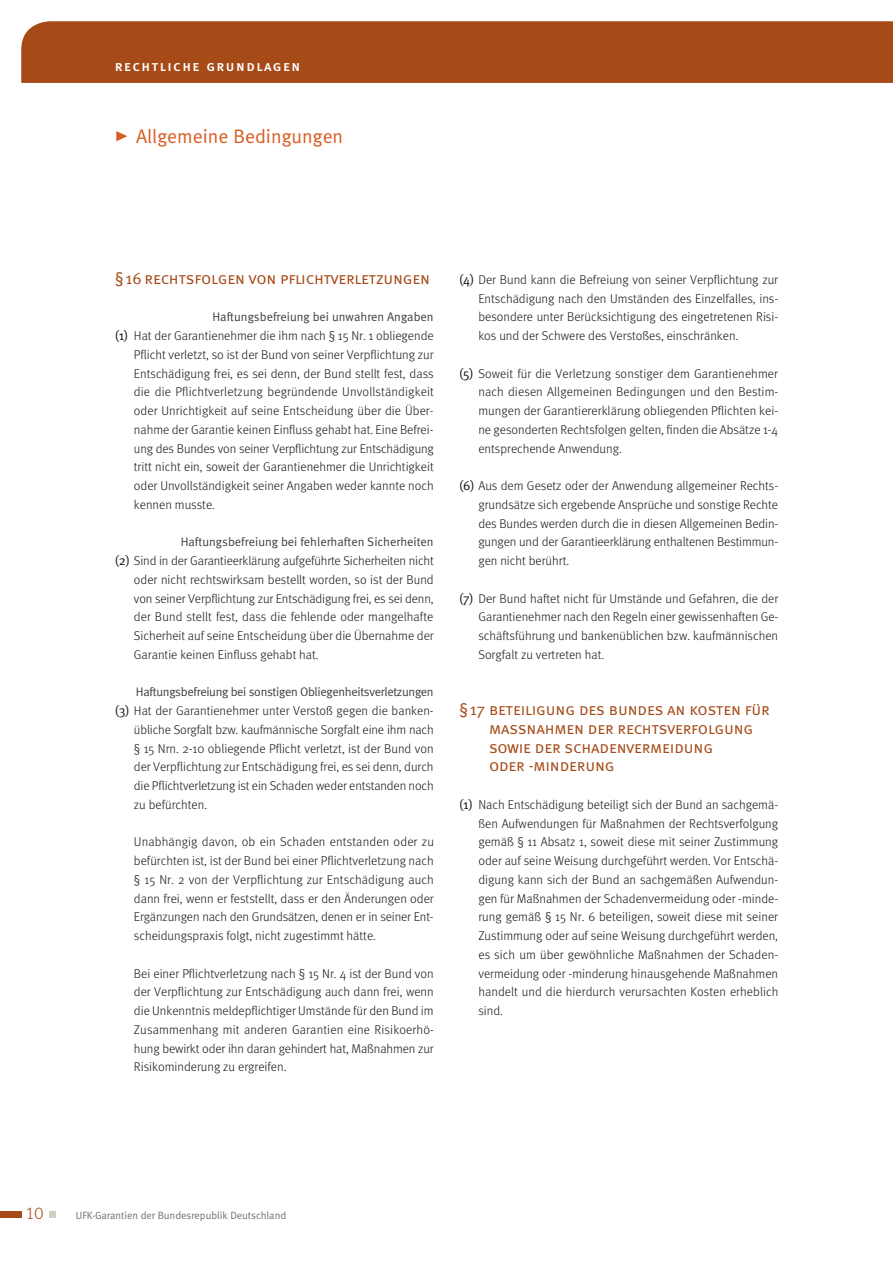
<style>
.page{position:relative;width:893px;height:1263px;background:#fff}
.page>*{position:absolute;margin:0;border:0;box-sizing:border-box;transform-origin:0 0}
.t1{font:19.5px "Meta Normal";color:#d95c22}
.t2{font:17.25px "Meta Light LF";color:#a64a17}
.t3{font:16.5px/18.8px "Meta Normal Caps";letter-spacing:-.01em;color:#a64a17}
.t4{font:14.7px "Meta Medium Caps";letter-spacing:.1em;color:#fff}
.t5{font:300 12.75px/18.8px "Meta";color:#141415;text-align:justify}
.t6{font:12.3px "Meta Normal";color:#403f3f}
.t7{font:12.3px "Meta Normal";letter-spacing:-.025em;color:#403f3f}
.t8{font:10.5px "Meta Normal";letter-spacing:-.005em;color:#747067}
.s1{font-family:"Meta Normal Caps";font-weight:400;font-size:13.2px}
</style>
<div class="page">
<div style="left:0;top:1211px;width:21px;height:7px;background:#a64a17"></div>
<div style="left:49px;top:1211px;width:7px;height:7px;background:#d4cec2"></div>
<div style="left:21px;top:21px;width:872px;height:62px;background:#a64a17"></div>
<svg style="left:116px;top:131px;width:11px;height:10px"></svg>
<p class="t4" style="left:115px;top:57px;width:187px">rechtliche grundlagen</p>
<h1 class="t1" style="left:136px;top:125px;width:209px">Allgemeine Bedingungen</h1>
<p class="t3" style="left:115px;top:268px;width:317px">§16 rechtsfolgen von pflichtverletzungen</p>
<p class="t6" style="left:212px;top:310px;width:223px">Haftungsbefreiung bei unwahren Angaben</p>
<p class="t5" style="left:134px;top:326px;width:301px;text-indent:-19px"><span class="s1">(1)</span> Hat der Garantienehmer die ihm nach § 15 Nr. 1 obliegende Pflicht verletzt, so ist der Bund von seiner Verpflichtung zur Entschädigung frei, es sei denn, der Bund stellt fest, dass die die Pflichtverletzung begründende Unvollständigkeit oder Unrichtigkeit auf seine Entscheidung über die Über&shy;nahme der Garantie keinen Einfluss gehabt hat. Eine Befrei&shy;ung des Bundes von seiner Verpflichtung zur Entschädigung tritt nicht ein, soweit der Garantienehmer die Unrichtigkeit oder Unvollständigkeit seiner Angaben weder kannte noch kennen musste.</p>
<p class="t6" style="left:181px;top:535px;width:254px">Haftungsbefreiung bei fehlerhaften Sicherheiten</p>
<p class="t5" style="left:134px;top:551px;width:301px;text-indent:-19px"><span class="s1">(2)</span> Sind in der Garantieerklärung aufgeführte Sicherheiten nicht oder nicht rechtswirksam bestellt worden, so ist der Bund von seiner Verpflichtung zur Entschädigung frei, es sei denn, der Bund stellt fest, dass die fehlende oder mangelhafte Sicherheit auf seine Entscheidung über die Übernahme der Garantie keinen Einfluss gehabt hat.</p>
<p class="t7" style="left:136px;top:685px;width:299px">Haftungsbefreiung bei sonstigen Obliegenheitsverletzungen</p>
<p class="t5" style="left:134px;top:701px;width:301px;text-indent:-19px"><span class="s1">(3)</span> Hat der Garantienehmer unter Verstoß gegen die banken&shy;übliche Sorgfalt bzw. kaufmännische Sorgfalt eine ihm nach § 15 Nrn. 2-10 obliegende Pflicht verletzt, ist der Bund von der Verpflichtung zur Entschädigung frei, es sei denn, durch die Pflichtverletzung ist ein Schaden weder entstanden noch zu befürchten.</p>
<p class="t5" style="left:134px;top:832px;width:302px">Unabhängig davon, ob ein Schaden entstanden oder zu befürchten ist, ist der Bund bei einer Pflichtverletzung nach § 15 Nr. 2 von der Verpflichtung zur Entschädigung auch dann frei, wenn er feststellt, dass er den Änderungen oder Ergänzungen nach den Grundsätzen, denen er in seiner Ent&shy;scheidungspraxis folgt, nicht zugestimmt hätte.</p>
<p class="t5" style="left:134px;top:964px;width:301px">Bei einer Pflichtverletzung nach § 15 Nr. 4 ist der Bund von der Verpflichtung zur Entschädigung auch dann frei, wenn die Unkenntnis meldepflichtiger Umstände für den Bund im Zusammenhang mit anderen Garantien eine Risikoerhö&shy;hung bewirkt oder ihn daran gehindert hat, Maßnahmen zur Risikominderung zu ergreifen.</p>
<p class="t5" style="left:478px;top:270px;width:301px;text-indent:-19px"><span class="s1">(4)</span> Der Bund kann die Befreiung von seiner Verpflichtung zur Entschädigung nach den Umständen des Einzelfalles, ins&shy;besondere unter Berücksichtigung des eingetretenen Risi&shy;kos und der Schwere des Verstoßes, einschränken.</p>
<p class="t5" style="left:478px;top:364px;width:301px;text-indent:-19px"><span class="s1">(5)</span> Soweit für die Verletzung sonstiger dem Garantienehmer nach diesen Allgemeinen Bedingungen und den Bestim&shy;mungen der Garantiererklärung obliegenden Pflichten kei&shy;ne gesonderten Rechtsfolgen gelten, finden die Absätze 1-4 entsprechende Anwendung.</p>
<p class="t5" style="left:478px;top:476px;width:301px;text-indent:-19px"><span class="s1">(6)</span> Aus dem Gesetz oder der Anwendung allgemeiner Rechts&shy;grundsätze sich ergebende Ansprüche und sonstige Rechte des Bundes werden durch die in diesen Allgemeinen Bedin&shy;gungen und der Garantieerklärung enthaltenen Bestimmun&shy;gen nicht berührt.</p>
<p class="t5" style="left:478px;top:589px;width:301px;text-align:left;text-indent:-19px"><span class="s1">(7)</span> Der Bund haftet nicht für Umstände und Gefahren, die der Garantienehmer nach den Regeln einer gewissenhaften Ge-- schäftsführung und bankenüblichen bzw. kaufmännischen Sorgfalt zu vertreten hat.</p>
<p class="t3" style="left:489px;top:700px;width:282px;text-indent:-30px">§17 beteiligung des bundes an kosten für maßnahmen der rechtsverfolgung sowie der schadenvermeidung<br>oder -minderung</p>
<p class="t5" style="left:478px;top:795px;width:301px;text-indent:-19px"><span class="s1">(1)</span> Nach Entschädigung beteiligt sich der Bund an sachgemä&shy;ßen Aufwendungen für Maßnahmen der Rechtsverfolgung gemäß § 11 Absatz 1, soweit diese mit seiner Zustimmung oder auf seine Weisung durchgeführt werden. Vor Entschä&shy;digung kann sich der Bund an sachgemäßen Aufwendun&shy;gen für Maßnahmen der Schadenvermeidung oder -minde&shy;rung gemäß § 15 Nr. 6 beteiligen, soweit diese mit seiner Zustimmung oder auf seine Weisung durchgeführt werden, es sich um über gewöhnliche Maßnahmen der Schaden&shy;vermeidung oder -minderung hinausgehende Maßnahmen handelt und die hierdurch verursachten Kosten erheblich sind.</p>
<h2 class="t2" style="left:26px;top:1203px;width:19px">10</h2>
<p class="t8" style="left:76px;top:1209px;width:212px">UFK-Garantien der Bundesrepublik Deutschland</p>
</div>
